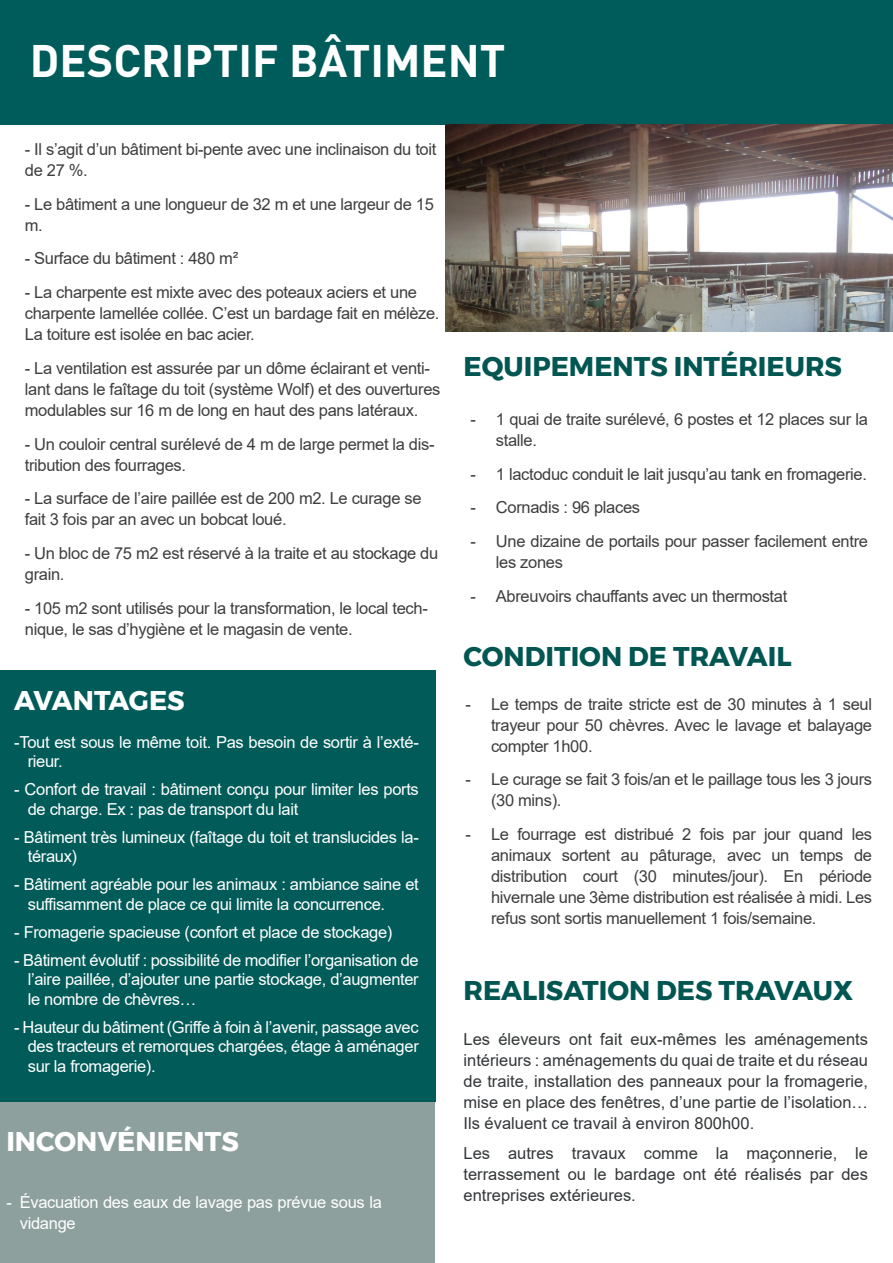
<style>
.page{position:relative;width:893px;height:1263px;background:#fff}
.page>*{position:absolute;margin:0;border:0;box-sizing:border-box;transform-origin:0 0}
.t1{font:700 45px "DIN";color:#fff}
.t2{font:700 27px "Montserrat";color:#025652}
.t3{font:700 27px "Montserrat";color:#fff}
.t4{font:16.5px/21px "Arial";letter-spacing:-.02em;color:#3e3e3f}
.t5{font:16.5px/19.5px "Arial";letter-spacing:-.02em;color:#fff}
.t6{font:16.5px/21px "Arial";color:#333739;text-align:justify}
</style>
<div class="page">
<div style="left:0;top:0;width:893px;height:125px;background:#005c5a"></div>
<img style="left:446px;top:125px;width:446px;height:207px">
<div style="left:0;top:670px;width:435px;height:431px;background:#015b59"></div>
<div style="left:0;top:1102px;width:435px;height:161px;background:#8da09d"></div>
<p class="t1" style="left:30px;top:31px;width:477px">DESCRIPTIF BÂTIMENT</p>
<p class="t4" style="left:25px;top:138px;width:413px">- Il s’agit d’un bâtiment bi-pente avec une inclinaison du toit de 27 %.</p>
<p class="t4" style="left:25px;top:193px;width:410px">- Le bâtiment a une longueur de 32 m et une largeur de 15 m.</p>
<p class="t4" style="left:25px;top:248px;width:215px">- Surface du bâtiment : 480 m²</p>
<p class="t4" style="left:25px;top:282px;width:416px">- La charpente est mixte avec des poteaux aciers et une charpente lamellée collée. C’est un bardage fait en mélèze.<br>La toiture est isolée en bac acier.</p>
<p class="t4" style="left:25px;top:357px;width:417px">- La ventilation est assurée par un dôme éclairant et venti&shy;lant dans le faîtage du toit (système Wolf) et des ouvertures modulables sur 16 m de long en haut des pans latéraux.</p>
<p class="t4" style="left:25px;top:433px;width:411px">- Un couloir central surélevé de 4 m de large permet la dis&shy;tribution des fourrages.</p>
<p class="t4" style="left:25px;top:488px;width:398px">- La surface de l’aire paillée est de 200 m2. Le curage se fait 3 fois par an avec un bobcat loué.</p>
<p class="t4" style="left:25px;top:543px;width:415px">- Un bloc de 75 m2 est réservé à la traite et au stockage du grain.</p>
<p class="t4" style="left:25px;top:597px;width:404px">- 105 m2 sont utilisés pour la transformation, le local tech&shy;nique, le sas d’hygiène et le magasin de vente.</p>
<p class="t3" style="left:14px;top:679px;width:172px">AVANTAGES</p>
<p class="t5" style="left:28px;top:732px;width:393px;text-indent:-14px">-Tout est sous le même toit. Pas besoin de sortir à l’exté&shy;rieur.</p>
<p class="t5" style="left:28px;top:780px;width:393px;text-indent:-14px">- Confort de travail : bâtiment conçu pour limiter les ports de charge. Ex : pas de transport du lait</p>
<p class="t5" style="left:28px;top:827px;width:393px;text-indent:-14px">- Bâtiment très lumineux (faîtage du toit et translucides la&shy;téraux)</p>
<p class="t5" style="left:28px;top:875px;width:392px;text-indent:-14px">- Bâtiment agréable pour les animaux : ambiance saine et suffisamment de place ce qui limite la concurrence.</p>
<p class="t5" style="left:14px;top:922px;width:380px">- Fromagerie spacieuse (confort et place de stockage)</p>
<p class="t5" style="left:28px;top:950px;width:393px;text-align:justify;text-indent:-14px">- Bâtiment évolutif : possibilité de modifier l’organisation de l’aire paillée, d’ajouter une partie stockage, d’augmenter le nombre de chèvres…</p>
<p class="t5" style="left:28px;top:1017px;width:393px;text-align:justify;text-indent:-14px">- Hauteur du bâtiment (Griffe à foin à l’avenir, passage avec des tracteurs et remorques chargées, étage à aménager sur la fromagerie).</p>
<p class="t3" style="left:6px;top:1120px;width:234px">INCONVÉNIENTS</p>
<p class="t5" style="left:20px;top:1191px;width:364px;line-height:21px;text-indent:-13px">- Évacuation des eaux de lavage pas prévue sous la vidange</p>
<p class="t2" style="left:463px;top:345px;width:380px">EQUIPEMENTS INTÉRIEURS</p>
<p class="t4" style="left:496px;top:408px;width:374px;text-indent:-26px">- 1 quai de traite surélevé, 6 postes et 12 places sur la stalle.</p>
<p class="t4" style="left:470px;top:463px;width:398px">- 1 lactoduc conduit le lait jusqu’au tank en fromagerie.</p>
<p class="t4" style="left:470px;top:497px;width:171px">- Cornadis : 96 places</p>
<p class="t4" style="left:496px;top:531px;width:374px;text-indent:-26px">- Une dizaine de portails pour passer facilement entre les zones</p>
<p class="t4" style="left:470px;top:585px;width:318px">- Abreuvoirs chauffants avec un thermostat</p>
<p class="t2" style="left:463px;top:635px;width:330px">CONDITION DE TRAVAIL</p>
<p class="t4" style="left:491px;top:693px;width:383px;text-align:justify;text-indent:-26px">- Le temps de traite stricte est de 30 minutes à 1 seul trayeur pour 50 chèvres. Avec le lavage et balayage compter 1h00.</p>
<p class="t4" style="left:491px;top:769px;width:382px;text-indent:-26px">- Le curage se fait 3 fois/an et le paillage tous les 3 jours (30 mins).</p>
<p class="t4" style="left:491px;top:824px;width:383px;text-align:justify;text-indent:-26px">- Le fourrage est distribué 2 fois par jour quand les animaux sortent au pâturage, avec un temps de distribution court (30 minutes/jour). En période hivernale une 3ème distribution est réalisée à midi. Les refus sont sortis manuellement 1 fois/semaine.</p>
<p class="t2" style="left:463px;top:968px;width:391px">REALISATION DES TRAVAUX</p>
<p class="t6" style="left:463px;top:1029px;width:406px">Les éleveurs ont fait eux-mêmes les aménagements intérieurs : aménagements du quai de traite et du réseau de traite, installation des panneaux pour la fromagerie, mise en place des fenêtres, d’une partie de l’isolation… Ils évaluent ce travail à environ 800h00.</p>
<p class="t6" style="left:463px;top:1142px;width:406px">Les autres travaux comme la maçonnerie, le terrassement ou le bardage ont été réalisés par des entreprises extérieures.</p>
</div>
